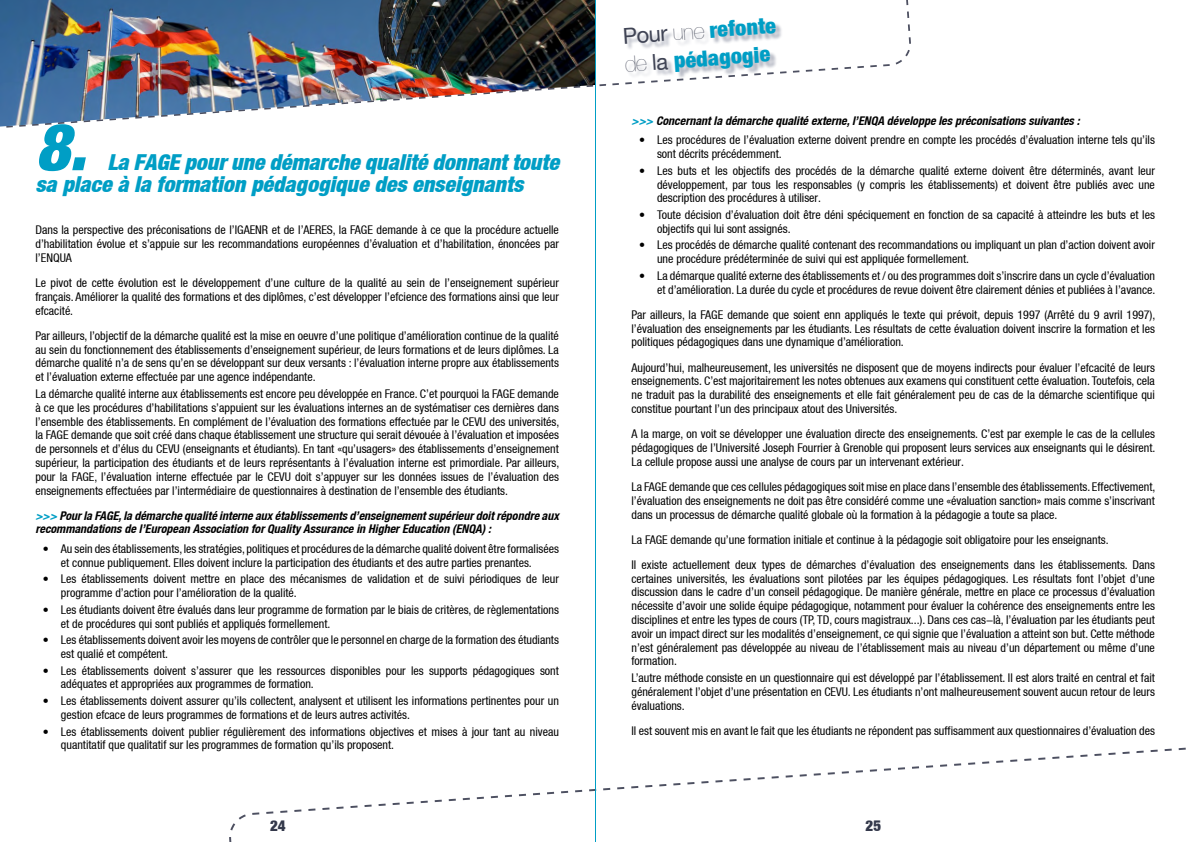
<style>
.page{position:relative;width:1191px;height:842px;background:#fff}
.page>*{position:absolute;margin:0;border:0;box-sizing:border-box;transform-origin:0 0}
.t1{font:italic 900 condensed 65px "Helvetica Neue LT";color:#009ec5}
.t2{font:italic 900 condensed 22px/22px "Helvetica Neue LT";color:#009ec5}
.t3{font:900 condensed 22px/28px "Helvetica Neue LT";color:#009ec5}
.t4{font:900 condensed 15px "Helvetica Neue LT";color:#34394b}
.t5{font:condensed 12px/13.8px "Helvetica Neue LT";color:#000;text-align:justify}
.t6{font:italic 700 condensed 12px/13.8px "Helvetica Neue LT";color:#000}
.s1{color:#009ec5}
.s2{font-weight:400;font-stretch:normal;color:#404455}
.s3{font-weight:200;font-stretch:normal;color:#404455}
</style>
<div class="page">
<svg style="left:229px;top:747px;width:957px;height:95px"></svg>
<hr style="left:595px;top:0;width:1px;height:842px;background:#009ec5">
<div style="left:625px;top:20px;width:157px;height:59px;background:#686f86;opacity:.5"></div>
<img style="left:0;top:0;width:595px;height:127px">
<h1 class="t1" style="left:35px;top:107px;width:52px">8.</h1>
<h2 class="t2" style="left:35px;top:151px;width:525px;text-indent:72px">La FAGE pour une démarche qualité donnant toute sa place à la formation pédagogique des enseignants</h2>
<p class="t5" style="left:35px;top:223px;width:525px">Dans la perspective des préconisations de l’IGAENR et de l’AERES, la FAGE demande à ce que la procédure actuelle d’habilitation évolue et s’appuie sur les recommandations européennes d’évaluation et d’habilitation, énoncées par l’ENQUA</p>
<p class="t5" style="left:35px;top:276px;width:525px">Le pivot de cette évolution est le développement d’une culture de la qualité au sein de l’enseignement supérieur français. Améliorer la qualité des formations et des diplômes, c’est développer l’efficience des formations ainsi que leur efficacité.</p>
<p class="t5" style="left:35px;top:329px;width:525px">Par ailleurs, l’objectif de la démarche qualité est la mise en oeuvre d’une politique d’amélioration continue de la qualité au sein du fonctionnement des établissements d’enseignement supérieur, de leurs formations et de leurs diplômes. La démarche qualité n’a de sens qu’en se développant sur deux versants : l’évaluation interne propre aux établissements et l’évaluation externe effectuée par une agence indépendante.</p>
<p class="t5" style="left:35px;top:387px;width:525px">La démarche qualité interne aux établissements est encore peu développée en France. C’et pourquoi la FAGE demande à ce que les procédures d’habilitations s’appuient sur les évaluations internes afin de systématiser ces dernières dans l’ensemble des établissements. En complément de l’évaluation des formations effectuée par le CEVU des universités, la FAGE demande que soit créé dans chaque établissement une structure qui serait dévouée à l’évaluation et imposées de personnels et d’élus du CEVU (enseignants et étudiants). En tant «qu’usagers» des établissements d’enseignement supérieur, la participation des étudiants et de leurs représentants à l’évaluation interne est primordiale. Par ailleurs, pour la FAGE, l’évaluation interne effectuée par le CEVU doit s’appuyer sur les données issues de l’évaluation des enseignements effectuées par l’intermédiaire de questionnaires à destination de l’ensemble des étudiants.</p>
<p class="t6" style="left:35px;top:508px;width:525px"><span class="s1">&gt;&gt;&gt;</span> Pour la FAGE, la démarche qualité interne aux établissements d’enseignement supérieur doit répondre aux recommandations de l’European Association for Quality Assurance in Higher Education (ENQA) :</p>
<p class="t5" style="left:61px;top:542px;width:499px;text-indent:-18px">• Au sein des établissements, les stratégies, politiques et procédures de la démarche qualité doivent être formalisées et connue publiquement. Elles doivent inclure la participation des étudiants et des autre parties prenantes.</p>
<p class="t5" style="left:61px;top:572px;width:499px;text-indent:-18px">• Les établissements doivent mettre en place des mécanismes de validation et de suivi périodiques de leur programme d’action pour l’amélioration de la qualité.</p>
<p class="t5" style="left:61px;top:603px;width:499px;text-indent:-18px">• Les étudiants doivent être évalués dans leur programme de formation par le biais de critères, de règlementations et de procédures qui sont publiés et appliqués formellement.</p>
<p class="t5" style="left:61px;top:633px;width:499px;text-indent:-18px">• Les établissements doivent avoir les moyens de contrôler que le personnel en charge de la formation des étudiants est qualifié et compétent.</p>
<p class="t5" style="left:61px;top:663px;width:499px;text-indent:-18px">• Les établissements doivent s’assurer que les ressources disponibles pour les supports pédagogiques sont adéquates et appropriées aux programmes de formation.</p>
<p class="t5" style="left:61px;top:694px;width:499px;text-indent:-18px">• Les établissements doivent assurer qu’ils collectent, analysent et utilisent les informations pertinentes pour un gestion efficace de leurs programmes de formations et de leurs autres activités.</p>
<p class="t5" style="left:61px;top:724px;width:499px;text-indent:-18px">• Les établissements doivent publier régulièrement des informations objectives et mises à jour tant au niveau quantitatif que qualitatif sur les programmes de formation qu’ils proposent.</p>
<h2 class="t3" style="left:622px;top:22px;width:155px;rotate:-4deg"><span class="s2">Pour</span> <span class="s3">une</span> refonte <span class="s3">de</span> <span class="s2">la</span> pédagogie</h2>
<p class="t6" style="left:631px;top:114px;width:450px"><span class="s1">&gt;&gt;&gt;</span> Concernant la démarche qualité externe, l’ENQA développe les préconisations suivantes :</p>
<p class="t5" style="left:657px;top:133px;width:499px;text-indent:-18px">• Les procédures de l’évaluation externe doivent prendre en compte les procédés d’évaluation interne tels qu’ils sont décrits précédemment.</p>
<p class="t5" style="left:657px;top:164px;width:499px;text-indent:-18px">• Les buts et les objectifs des procédés de la démarche qualité externe doivent être déterminés, avant leur développement, par tous les responsables (y compris les établissements) et doivent être publiés avec une description des procédures à utiliser.</p>
<p class="t5" style="left:657px;top:208px;width:499px;text-indent:-18px">• Toute décision d’évaluation doit être défini spécifiquement en fonction de sa capacité à atteindre les buts et les objectifs qui lui sont assignés.</p>
<p class="t5" style="left:657px;top:238px;width:499px;text-indent:-18px">• Les procédés de démarche qualité contenant des recommandations ou impliquant un plan d’action doivent avoir une procédure prédéterminée de suivi qui est appliquée formellement.</p>
<p class="t5" style="left:639px;top:269px;width:518px;text-align:right">• La démarque qualité externe des établissements et / ou des programmes doit s’inscrire dans un cycle d’évaluation et d’amélioration. La durée du cycle et procédures de revue doivent être clairement définies et publiées à l’avance.</p>
<p class="t5" style="left:631px;top:308px;width:525px">Par ailleurs, la FAGE demande que soient enfin appliqués le texte qui prévoit, depuis 1997 (Arrêté du 9 avril 1997), l’évaluation des enseignements par les étudiants. Les résultats de cette évaluation doivent inscrire la formation et les politiques pédagogiques dans une dynamique d’amélioration.</p>
<p class="t5" style="left:631px;top:360px;width:525px">Aujourd’hui, malheureusement, les universités ne disposent que de moyens indirects pour évaluer l’efficacité de leurs enseignements. C’est majoritairement les notes obtenues aux examens qui constituent cette évaluation. Toutefois, cela ne traduit pas la durabilité des enseignements et elle fait généralement peu de cas de la démarche scientififique qui constitue pourtant l’un des principaux atout des Universités.</p>
<p class="t5" style="left:631px;top:427px;width:525px">A la marge, on voit se développer une évaluation directe des enseignements. C’est par exemple le cas de la cellules pédagogiques de l’Université Joseph Fourrier à Grenoble qui proposent leurs services aux enseignants qui le désirent.<br>La cellule propose aussi une analyse de cours par un intervenant extérieur.</p>
<p class="t5" style="left:631px;top:480px;width:525px">La FAGE demande que ces cellules pédagogiques soit mise en place dans l’ensemble des établissements. Effectivement, l’évaluation des enseignements ne doit pas être considéré comme une «évaluation sanction» mais comme s’inscrivant dans un processus de démarche qualité globale où la formation à la pédagogie a toute sa place.</p>
<p class="t5" style="left:631px;top:527px;width:525px;line-height:25.1px">La FAGE demande qu’une formation initiale et continue à la pédagogie soit obligatoire pour les enseignants.<br>Il existe actuellement deux types de démarches d’évaluation des enseignements dans les établissements. Dans</p>
<p class="t5" style="left:631px;top:571px;width:525px">certaines universités, les évaluations sont pilotées par les équipes pédagogiques. Les résultats font l’objet d’une discussion dans le cadre d’un conseil pédagogique. De manière générale, mettre en place ce processus d’évaluation nécessite d’avoir une solide équipe pédagogique, notamment pour évaluer la cohérence des enseignements entre les disciplines et entre les types de cours (TP, TD, cours magistraux...). Dans ces cas-là, l’évaluation par les étudiants peut avoir un impact direct sur les modalités d’enseignement, ce qui signifie que l’évaluation a atteint son but. Cette méthode n’est généralement pas développée au niveau de l’établissement mais au niveau d’un département ou même d’une formation.</p>
<p class="t5" style="left:631px;top:671px;width:525px">L’autre méthode consiste en un questionnaire qui est développé par l’établissement. Il est alors traité en central et fait généralement l’objet d’une présentation en CEVU. Les étudiants n’ont malheureusement souvent aucun retour de leurs évaluations.</p>
<p class="t5" style="left:631px;top:723px;width:525px">Il est souvent mis en avant le fait que les étudiants ne répondent pas suffifisamment aux questionnaires d’évaluation des</p>
<p class="t4" style="left:270px;top:816px;width:17px">24</p>
<p class="t4" style="left:865px;top:816px;width:17px">25</p>
</div>
